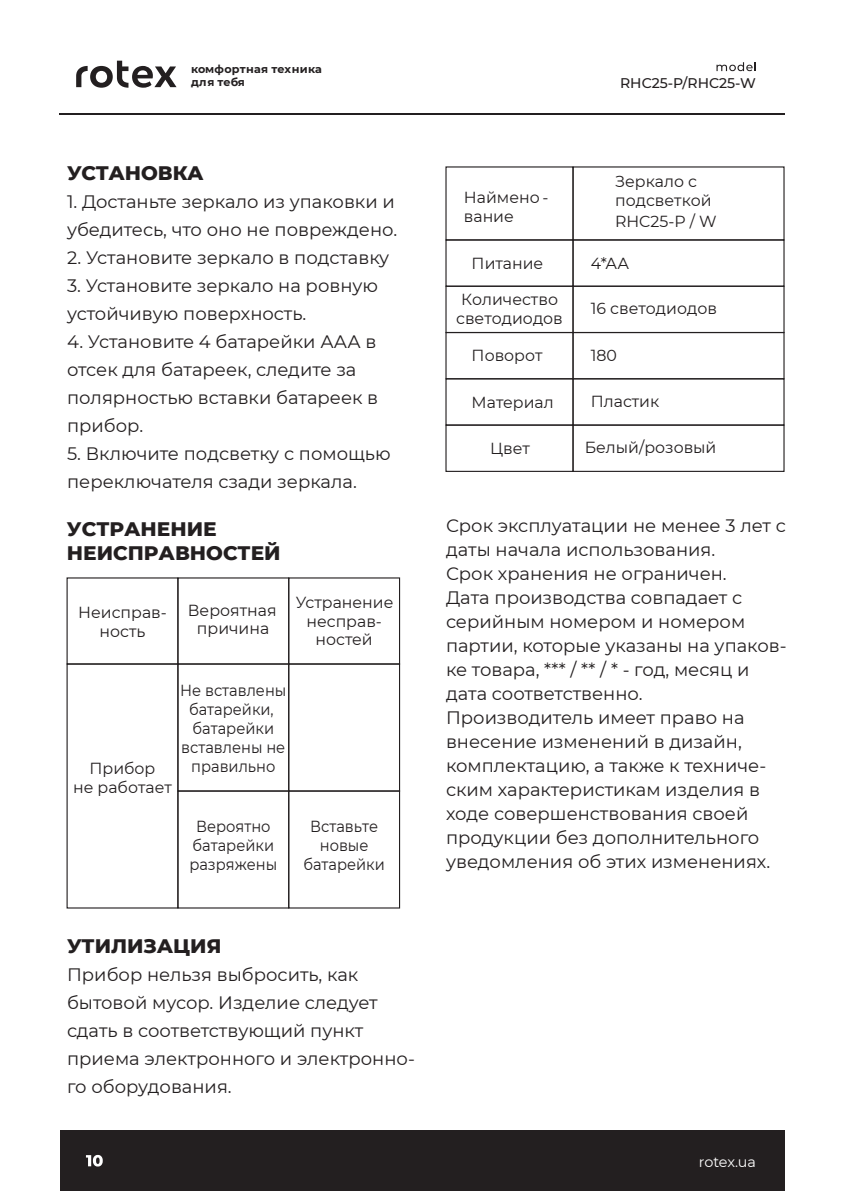
<style>
.page{position:relative;width:846px;height:1192px;background:#fff}
.page>*{position:absolute;margin:0;border:0;box-sizing:border-box;transform-origin:0 0}
.t1{font:800 20px/24px "Montserrat";color:#231f20}
.t2{font:18px/24px "Montserrat";color:#231f20}
.t3{font:16px/19px "Montserrat";color:#231f20;text-align:center}
.t4{font:16px/19px "Montserrat";color:#231f20;text-align:center;scale:.92 1}
.t5{font:14.4px "Montserrat";letter-spacing:-.015em;color:#fff}
.t6{font:500 14px "Montserrat";color:#231f20}
.t7{font:700 11.2px/13.4px "Montserrat";letter-spacing:.01em;color:#231f20}
</style>
<div class="page">
<div style="left:60px;top:1130px;width:724px;height:60px;background:#231f20"></div>
<hr style="left:60px;top:113px;width:725px;height:2px;background:#231f20">
<svg style="left:86px;top:1155px;width:17px;height:11px"></svg>
<svg style="left:716px;top:62px;width:40px;height:9px"></svg>
<svg style="left:76px;top:61px;width:101px;height:27px"></svg>
<div style="left:177px;top:577px;width:112px;height:87px;border:1px solid #231f20"></div>
<div style="left:288px;top:577px;width:112px;height:87px;border:1px solid #231f20"></div>
<div style="left:67px;top:663px;width:111px;height:245px;border:1px solid #231f20"></div>
<div style="left:177px;top:663px;width:112px;height:128px;border:1px solid #231f20"></div>
<div style="left:288px;top:663px;width:112px;height:128px;border:1px solid #231f20"></div>
<div style="left:177px;top:790px;width:112px;height:118px;border:1px solid #231f20"></div>
<div style="left:288px;top:790px;width:112px;height:118px;border:1px solid #231f20"></div>
<div style="left:572px;top:166px;width:212px;height:74px;border:1px solid #231f20"></div>
<div style="left:445px;top:239px;width:128px;height:48px;border:1px solid #231f20"></div>
<div style="left:572px;top:239px;width:212px;height:48px;border:1px solid #231f20"></div>
<div style="left:445px;top:286px;width:128px;height:47px;border:1px solid #231f20"></div>
<div style="left:572px;top:286px;width:212px;height:47px;border:1px solid #231f20"></div>
<div style="left:445px;top:332px;width:128px;height:47px;border:1px solid #231f20"></div>
<div style="left:572px;top:332px;width:212px;height:47px;border:1px solid #231f20"></div>
<div style="left:445px;top:378px;width:128px;height:48px;border:1px solid #231f20"></div>
<div style="left:572px;top:378px;width:212px;height:48px;border:1px solid #231f20"></div>
<div style="left:445px;top:424px;width:128px;height:48px;border:1px solid #231f20"></div>
<div style="left:572px;top:424px;width:212px;height:48px;border:1px solid #231f20"></div>
<p class="t7" style="left:191px;top:61px;width:132px">комфортная техника для тебя</p>
<p class="t1" style="left:67px;top:160px;width:138px">УСТАНОВКА</p>
<p class="t2" style="left:67px;top:187px;width:332px;line-height:28px">1. Достаньте зеркало из упаковки и убедитесь, что оно не повреждено.</p>
<p class="t2" style="left:67px;top:245px;width:324px">2. Установите зеркало в подставку</p>
<p class="t2" style="left:67px;top:271px;width:313px;line-height:28px">3. Установите зеркало на ровную устойчивую поверхность.</p>
<p class="t2" style="left:67px;top:327px;width:313px;line-height:28px">4. Установите 4 батарейки ААА в отсек для батареек, следите за полярностью вставки батареек в прибор.</p>
<p class="t2" style="left:67px;top:439px;width:325px;line-height:28px">5. Включите подсветку с помощью переключателя сзади зеркала.</p>
<p class="t1" style="left:67px;top:516px;width:215px">УСТРАНЕНИЕ<br>НЕИСПРАВНОСТЕЙ</p>
<p class="t3" style="left:78px;top:602px;width:90px">Неисправ&shy;ность</p>
<p class="t3" style="left:188px;top:600px;width:90px">Вероятная причина</p>
<p class="t3" style="left:296px;top:592px;width:99px">Устранение несправ&shy;ностей</p>
<p class="t3" style="left:73px;top:758px;width:100px">Прибор<br>не работает</p>
<p class="t4" style="left:180px;top:680px;width:117px">Не вставлены батарейки, батарейки вставлены не правильно</p>
<p class="t4" style="left:189px;top:816px;width:97px">Вероятно батарейки разряжены</p>
<p class="t4" style="left:303px;top:816px;width:90px">Вставьте новые батарейки</p>
<p class="t1" style="left:67px;top:933px;width:156px">УТИЛИЗАЦИЯ</p>
<p class="t2" style="left:67px;top:960px;width:349px;line-height:28px">Прибор нельзя выбросить, как бытовой мусор. Изделие следует сдать в соответствующий пункт приема электронного и электронно&shy;го оборудования.</p>
<p class="t6" style="left:620px;top:73px;width:137px">RHC25-P/RHC25-W</p>
<p class="t3" style="left:615px;top:172px;width:98px;text-align:left">Зеркало с подсветкой</p>
<p class="t3" style="left:464px;top:188px;width:86px;text-align:left">Наймено - вание</p>
<p class="t3" style="left:615px;top:211px;width:103px">RHC25-P / W</p>
<p class="t3" style="left:591px;top:253px;width:40px">4*АА</p>
<p class="t3" style="left:591px;top:298px;width:128px">16 светодиодов</p>
<p class="t3" style="left:591px;top:345px;width:28px">180</p>
<p class="t3" style="left:591px;top:392px;width:70px">Пластик</p>
<p class="t3" style="left:472px;top:253px;width:73px">Питание</p>
<p class="t3" style="left:456px;top:289px;width:108px">Количество светодиодов</p>
<p class="t3" style="left:472px;top:345px;width:72px">Поворот</p>
<p class="t3" style="left:472px;top:392px;width:83px">Материал</p>
<p class="t3" style="left:490px;top:439px;width:41px">Цвет</p>
<p class="t3" style="left:585px;top:438px;width:133px">Белый/розовый</p>
<p class="t2" style="left:446px;top:513px;width:342px">Срок эксплуатации не менее 3 лет с даты начала использования.<br>Срок хранения не ограничен.<br>Дата производства совпадает с серийным номером и номером партии, которые указаны на упаков&shy;ке товара, *** / ** / * - год, месяц и дата соответственно.<br>Производитель имеет право на внесение изменений в дизайн, комплектацию, а также к техниче&shy;ским характеристикам изделия в ходе совершенствования своей продукции без дополнительного уведомления об этих изменениях.</p>
<p class="t5" style="left:699px;top:1151px;width:59px">rotex.ua</p>
</div>
